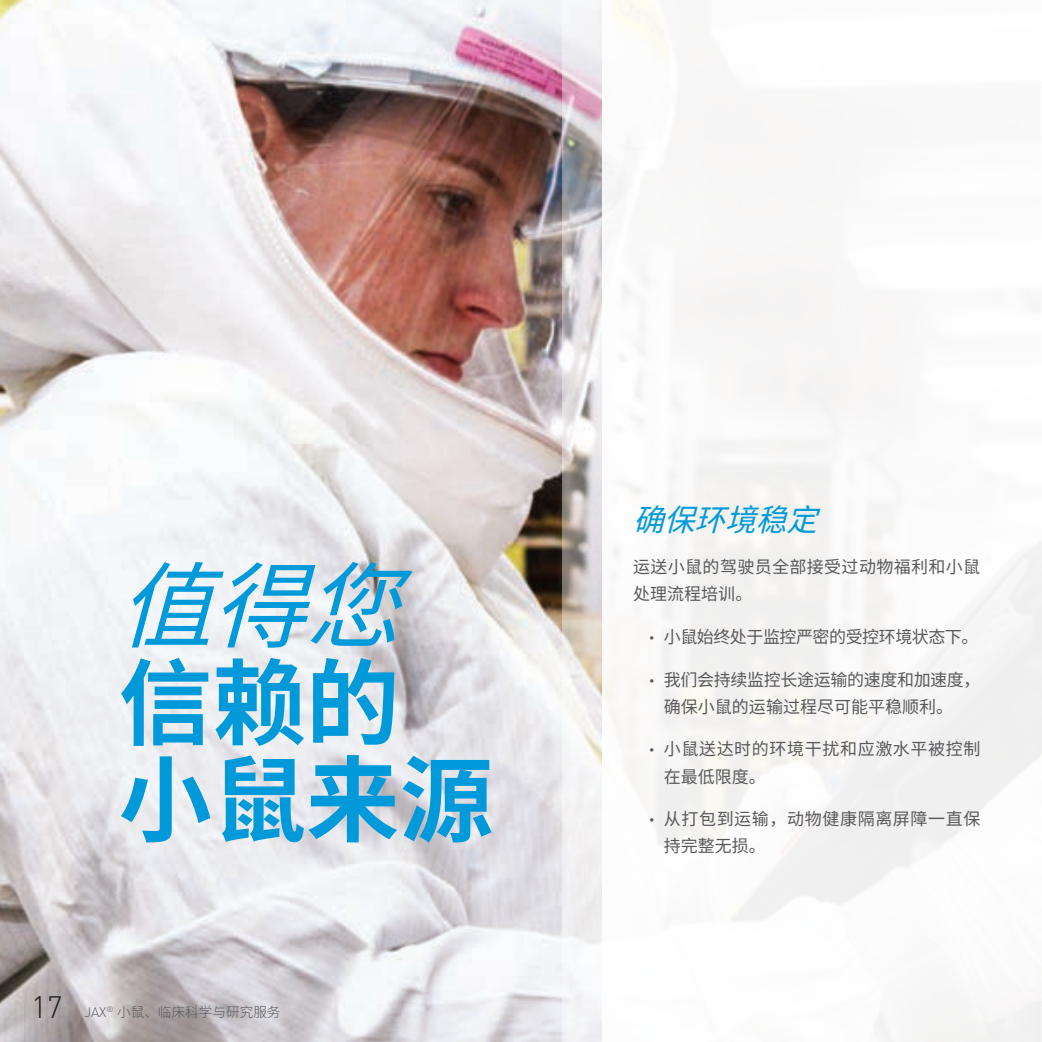
<style>
.page{position:relative;width:1042px;height:1042px;background:#fff}
.page>*{position:absolute;margin:0;border:0;box-sizing:border-box;transform-origin:0 0}
.t1{font:700 93.62px/97px "Source Han Sans CN";color:#009ada}
.t2{font:italic 93.62px "Source Han Sans CN";color:#009ada}
.t3{font:italic 30.62px "Source Han Sans CN";color:#009ada}
.t4{font:300 30.62px "DINOT";color:#231f20}
.t5{font:16.97px/27.3px "Source Han Sans CN";letter-spacing:.035em;color:#57585a}
.t6{font:16.97px/27.3px "Source Han Sans CN";letter-spacing:-.02em;color:#57585a}
.t7{font:16.97px/27.3px "Source Han Sans CN";letter-spacing:.02em;color:#57585a}
.t8{font:16.97px "Source Han Sans CN";letter-spacing:-.03em;color:#57585a}
.t9{font:300 13.65px "Source Han Sans CN";color:#57585a}
.s1{font-family:"DINOT"}
.s2{font-family:"Whitman Roman LF"}
</style>
<div class="page">
<img style="left:0;top:0;width:562px;height:1042px">
<svg style="left:562px;top:0;width:40px;height:1042px"></svg>
<hr style="left:1041px;top:0;width:1px;height:1042px;background:#0e1010">
<h1 class="t2" style="left:119px;top:553px;width:354px">值得您</h1>
<h1 class="t1" style="left:119px;top:656px;width:376px">信赖的小鼠来源</h1>
<h2 class="t4" style="left:31px;top:988px;width:33px">17</h2>
<p class="t9" style="left:84px;top:1004px;width:198px"><span class="s1">JAX</span><sup>®</sup> 小鼠、临床科学与研究服务</p>
<h2 class="t3" style="left:633px;top:502px;width:209px">确保环境稳定</h2>
<p class="t7" style="left:633px;top:553px;width:349px">运送小鼠的驾驶员全部接受过动物福利和小鼠处理流程培训。</p>
<p class="t8" style="left:648px;top:627px;width:331px"><span class="s2">•</span> 小鼠始终处于监控严密的受控环境状态下。</p>
<p class="t6" style="left:664px;top:666px;width:318px;text-indent:-15px"><span class="s2">•</span> 我们会持续监控长途运输的速度和加速度，确保小鼠的运输过程尽可能平稳顺利。</p>
<p class="t5" style="left:664px;top:736px;width:318px;text-indent:-15px"><span class="s2">•</span> 小鼠送达时的环境干扰和应激水平被控制在最低限度。</p>
<p class="t5" style="left:664px;top:805px;width:318px;text-indent:-15px"><span class="s2">•</span> 从打包到运输，动物健康隔离屏障一直保持完整无损。</p>
</div>
